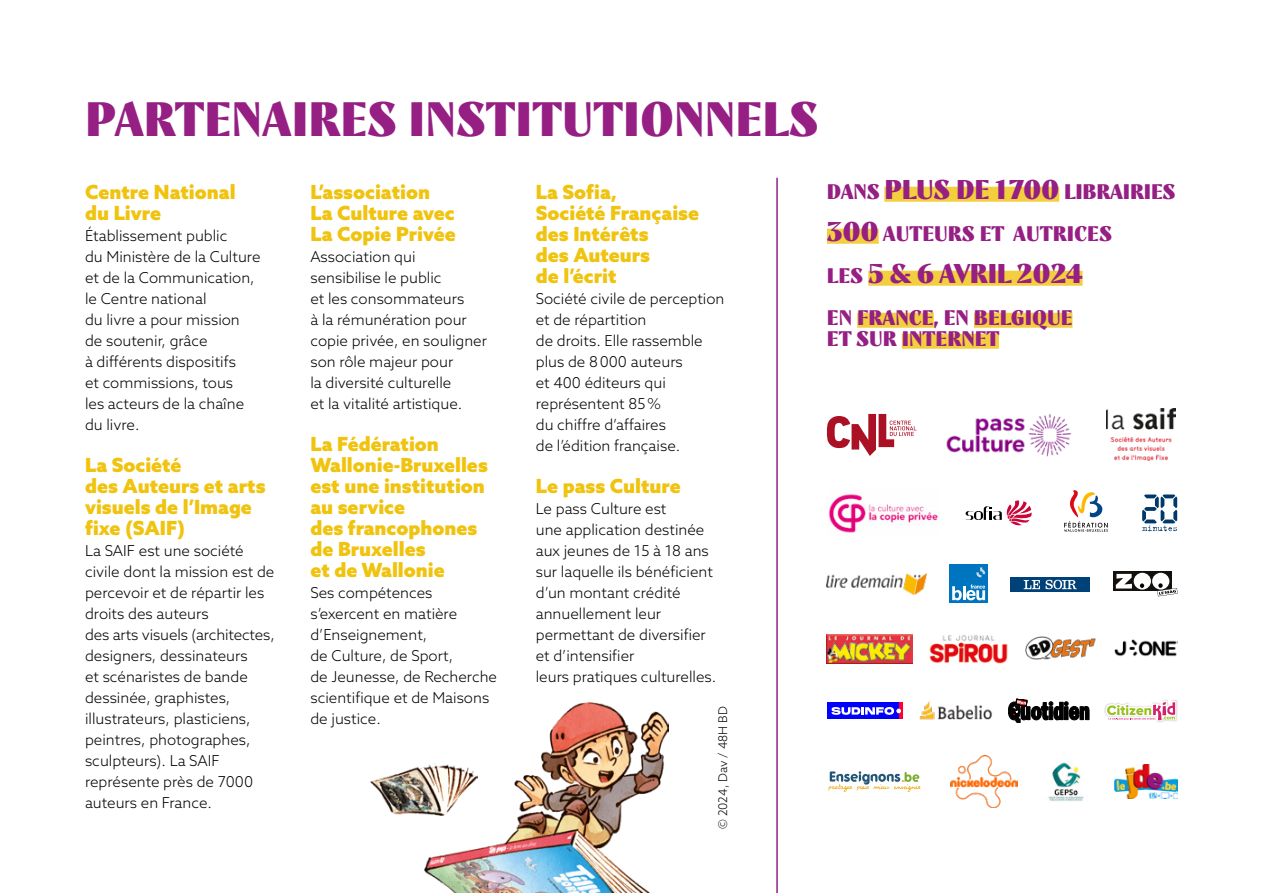
<style>
.page{position:relative;width:1263px;height:893px;background:#fff}
.page>*{position:absolute;margin:0;border:0;box-sizing:border-box;transform-origin:0 0}
.t1{font:900 48px "TT Nooks Script";color:#961f83}
.t2{font:900 27px "TT Nooks Script";letter-spacing:-.01em;color:#961f83}
.t3{font:900 21px/42px "TT Nooks Script";color:#961f83}
.t4{font:900 19.5px/21px "Azo Sans";color:#f0c30f}
.t5{font:300 15px/21px "Azo Sans";color:#000}
.t6{font:300 12px "Azo Sans";color:#000}
.s1{font-size:27px}
.s2{font-size:21px}
</style>
<div class="page">
<img style="left:424px;top:703px;width:245px;height:190px">
<img style="left:371px;top:764px;width:107px;height:51px">
<div style="left:884px;top:187px;width:175px;height:15px;background:#f3cf3f"></div>
<div style="left:827px;top:229px;width:52px;height:15px;background:#f3cf3f"></div>
<div style="left:868px;top:271px;width:214px;height:15px;background:#f3cf3f"></div>
<div style="left:857px;top:313px;width:77px;height:15px;background:#f3cf3f"></div>
<div style="left:974px;top:313px;width:98px;height:15px;background:#f3cf3f"></div>
<div style="left:902px;top:334px;width:97px;height:15px;background:#f3cf3f"></div>
<svg style="left:827px;top:414px;width:89px;height:42px"></svg>
<img style="left:1106px;top:409px;width:70px;height:52px">
<img style="left:946px;top:414px;width:126px;height:43px">
<svg style="left:965px;top:500px;width:67px;height:25px"></svg>
<svg style="left:1064px;top:490px;width:44px;height:42px"></svg>
<img style="left:828px;top:494px;width:110px;height:39px">
<svg style="left:1142px;top:494px;width:35px;height:37px"></svg>
<div style="left:949px;top:565px;width:39px;height:38px;background:#0075bf"></div>
<svg style="left:976px;top:567px;width:9px;height:10px"></svg>
<svg style="left:952px;top:584px;width:33px;height:16px"></svg>
<img style="left:827px;top:573px;width:100px;height:21px">
<div style="left:1010px;top:578px;width:80px;height:14px;background:#004177"></div>
<svg style="left:1024px;top:579px;width:52px;height:10px"></svg>
<svg style="left:1113px;top:571px;width:59px;height:20px"></svg>
<svg style="left:1116px;top:574px;width:16px;height:14px"></svg>
<div style="left:1152px;top:573px;width:17px;height:17px;background:#fff;border-radius:50%"></div>
<div style="left:1134px;top:573px;width:17px;height:17px;background:#fff;border-radius:50%"></div>
<svg style="left:1140px;top:583px;width:4px;height:5px"></svg>
<svg style="left:1157px;top:583px;width:21px;height:13px"></svg>
<img style="left:1026px;top:637px;width:70px;height:23px">
<img style="left:929px;top:635px;width:79px;height:29px">
<img style="left:827px;top:634px;width:85px;height:29px">
<img style="left:1114px;top:639px;width:64px;height:18px">
<div style="left:898px;top:703px;width:5px;height:16px;background:#ff0030"></div>
<div style="left:827px;top:703px;width:72px;height:16px;background:#00f"></div>
<svg style="left:831px;top:707px;width:70px;height:8px"></svg>
<img style="left:919px;top:701px;width:74px;height:19px">
<img style="left:1176px;top:700px;width:1px;height:21px">
<svg style="left:1105px;top:700px;width:71px;height:22px"></svg>
<svg style="left:1008px;top:699px;width:81px;height:24px"></svg>
<img style="left:950px;top:756px;width:67px;height:52px">
<img style="left:1048px;top:762px;width:36px;height:39px">
<svg style="left:828px;top:771px;width:93px;height:21px"></svg>
<img style="left:1115px;top:765px;width:63px;height:34px">
<hr style="left:776px;top:178px;width:2px;height:715px;background:#961f83">
<h1 class="t1" style="left:85px;top:88px;width:735px">PARTENAIRES INSTITUTIONNELS</h1>
<h3 class="t4" style="left:85px;top:181px;width:152px">Centre National du Livre</h3>
<p class="t5" style="left:85px;top:225px;width:177px">Établissement public<br>du Ministère de la Culture et de la Communication, le Centre national<br>du livre a pour mission de soutenir, grâce<br>à différents dispositifs<br>et commissions, tous<br>les acteurs de la chaîne du livre.</p>
<h3 class="t4" style="left:85px;top:454px;width:182px">La Société<br>des Auteurs et arts visuels de l’Image fixe (SAIF)</h3>
<p class="t5" style="left:85px;top:540px;width:191px">La SAIF est une société civile dont la mission est de percevoir et de répartir les droits des auteurs<br>des arts visuels (architectes, designers, dessinateurs<br>et scénaristes de bande dessinée, graphistes, illustrateurs, plasticiens, peintres, photographes, sculpteurs). La SAIF représente près de 7000 auteurs en France.</p>
<h3 class="t4" style="left:310px;top:181px;width:147px">L’association<br>La Culture avec<br>La Copie Privée</h3>
<p class="t5" style="left:310px;top:246px;width:178px">Association qui sensibilise le public<br>et les consommateurs<br>à la rémunération pour copie privée, en souligner son rôle majeur pour<br>la diversité culturelle<br>et la vitalité artistique.</p>
<h3 class="t4" style="left:310px;top:433px;width:179px">La Fédération<br>Wallonie-Bruxelles est une institution au service<br>des francophones de Bruxelles<br>et de Wallonie</h3>
<p class="t5" style="left:310px;top:582px;width:188px">Ses compétences s’exercent en matière d’Enseignement,<br>de Culture, de Sport,<br>de Jeunesse, de Recherche scientifique et de Maisons de justice.</p>
<h3 class="t4" style="left:536px;top:181px;width:165px">La Sofia,<br>Société Française des Intérêts<br>des Auteurs<br>de l’écrit</h3>
<p class="t5" style="left:536px;top:288px;width:190px">Société civile de perception et de répartition<br>de droits. Elle rassemble plus de 8000 auteurs<br>et 400 éditeurs qui représentent 85%<br>du chiffre d’affaires<br>de l’édition française.</p>
<h3 class="t4" style="left:536px;top:475px;width:147px">Le pass Culture</h3>
<p class="t5" style="left:536px;top:498px;width:182px">Le pass Culture est<br>une application destinée aux jeunes de 15 à 18 ans sur laquelle ils bénéficient d’un montant crédité annuellement leur permettant de diversifier et d’intensifier<br>leurs pratiques culturelles.</p>
<p class="t6" style="left:715px;top:829px;width:124px;rotate:-90deg">© 2024, Dav / 48H BD</p>
<h3 class="t3" style="left:827px;top:171px;width:350px">DANS <span class="s1">PLUS DE 1700</span> LIBRAIRIES<br><span class="s1">300</span> AUTEURS ET AUTRICES</h3>
<h2 class="t2" style="left:827px;top:256px;width:257px"><span class="s2">LES</span> 5 &amp; 6 AVRIL 2024</h2>
<h3 class="t3" style="left:827px;top:307px;width:247px;line-height:21px">EN FRANCE, EN BELGIQUE<br>ET SUR INTERNET</h3>
</div>
